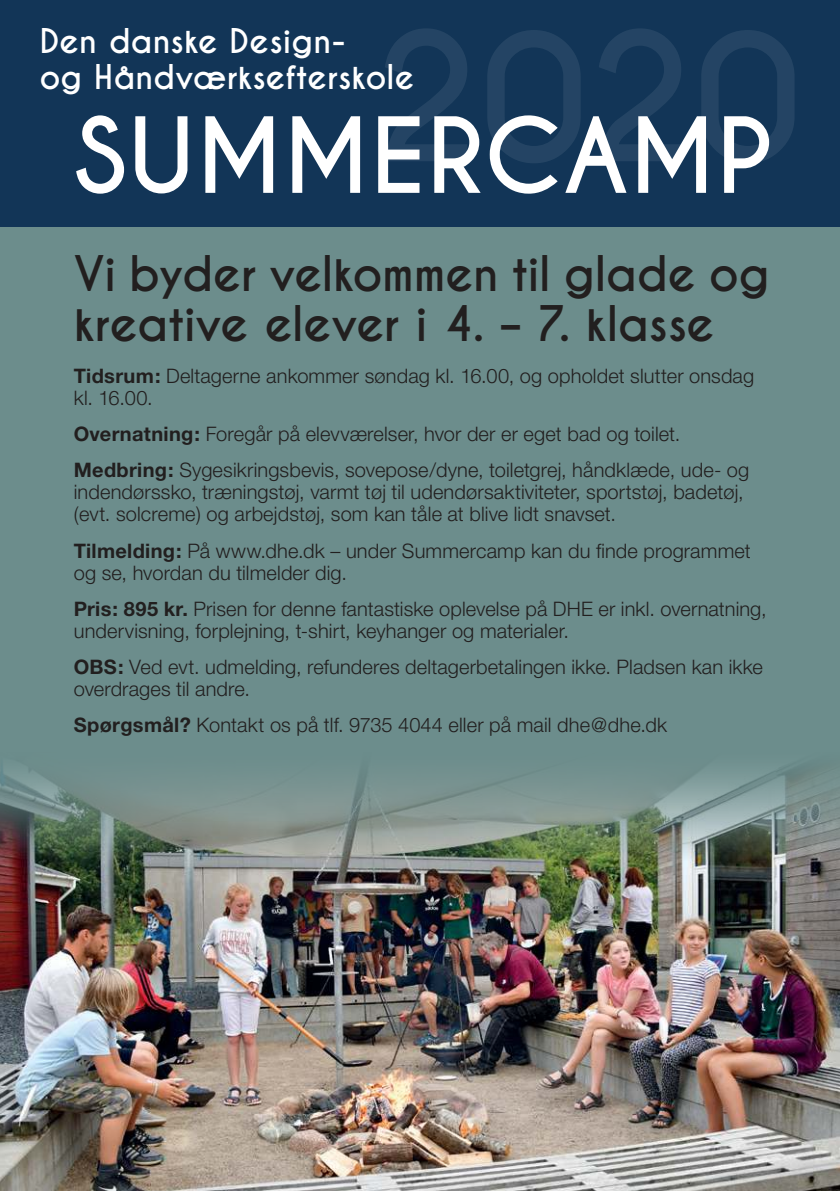
<style>
.page{position:relative;width:840px;height:1191px;background:#fff}
.page>*{position:absolute;margin:0;border:0;box-sizing:border-box;transform-origin:0 0}
.t1{font:700 98px "Caviar Dreams";letter-spacing:.01em;color:#fff}
.t2{font:700 46px/50px "Caviar Dreams";letter-spacing:-.015em;color:#221f1f}
.t3{font:700 32px/36px "Caviar Dreams";color:#fff}
.t4{font:300 20px/22px "Helvetica Neue";letter-spacing:.005em;color:#221f1f}
.s1{font-weight:700}
</style>
<div class="page">
<img style="left:0;top:967px;width:839px;height:224px">
<img style="left:0;top:227px;width:839px;height:740px">
<div style="left:0;top:0;width:839px;height:227px;background:#123557"></div>
<svg style="left:385px;top:28px;width:409px;height:135px"></svg>
<h3 class="t3" style="left:40px;top:24px;width:376px">Den danske Design-<br>og Håndværksefterskole</h3>
<h1 class="t1" style="left:74px;top:109px;width:699px">SUMMERCAMP</h1>
<h2 class="t2" style="left:74px;top:250px;width:697px">Vi byder velkommen til glade og kreative elever i 4. – 7. klasse</h2>
<p class="t4" style="left:74px;top:366px;width:681px"><span class="s1">Tidsrum:</span> Deltagerne ankommer søndag kl. 16.00, og opholdet slutter onsdag kl. 16.00.</p>
<p class="t4" style="left:74px;top:417px;width:676px;line-height:36.2px"><span class="s1">Overnatning:</span> Foregår på elevværelser, hvor der er eget bad og toilet.<br><span class="s1">Medbring:</span> Sygesikringsbevis, sovepose/dyne, toiletgrej, håndklæde, ude- og</p>
<p class="t4" style="left:74px;top:482px;width:671px">indendørssko, træningstøj, varmt tøj til udendørsaktiviteter, sportstøj, badetøj, (evt. solcreme) og arbejdstøj, som kan tåle at blive lidt snavset.</p>
<p class="t4" style="left:74px;top:541px;width:678px"><span class="s1">Tilmelding:</span> På www.dhe.dk – under Summercamp kan du finde programmet og se, hvordan du tilmelder dig.</p>
<p class="t4" style="left:74px;top:599px;width:694px"><span class="s1">Pris: 895 kr.</span> Prisen for denne fantastiske oplevelse på DHE er inkl. overnatning, undervisning, forplejning, t-shirt, keyhanger og materialer.</p>
<p class="t4" style="left:74px;top:657px;width:690px"><span class="s1">OBS:</span> Ved evt. udmelding, refunderes deltagerbetalingen ikke. Pladsen kan ikke overdrages til andre.</p>
<p class="t4" style="left:74px;top:715px;width:594px"><span class="s1">Spørgsmål?</span> Kontakt os på tlf. 9735 4044 eller på mail dhe@dhe.dk</p>
</div>
